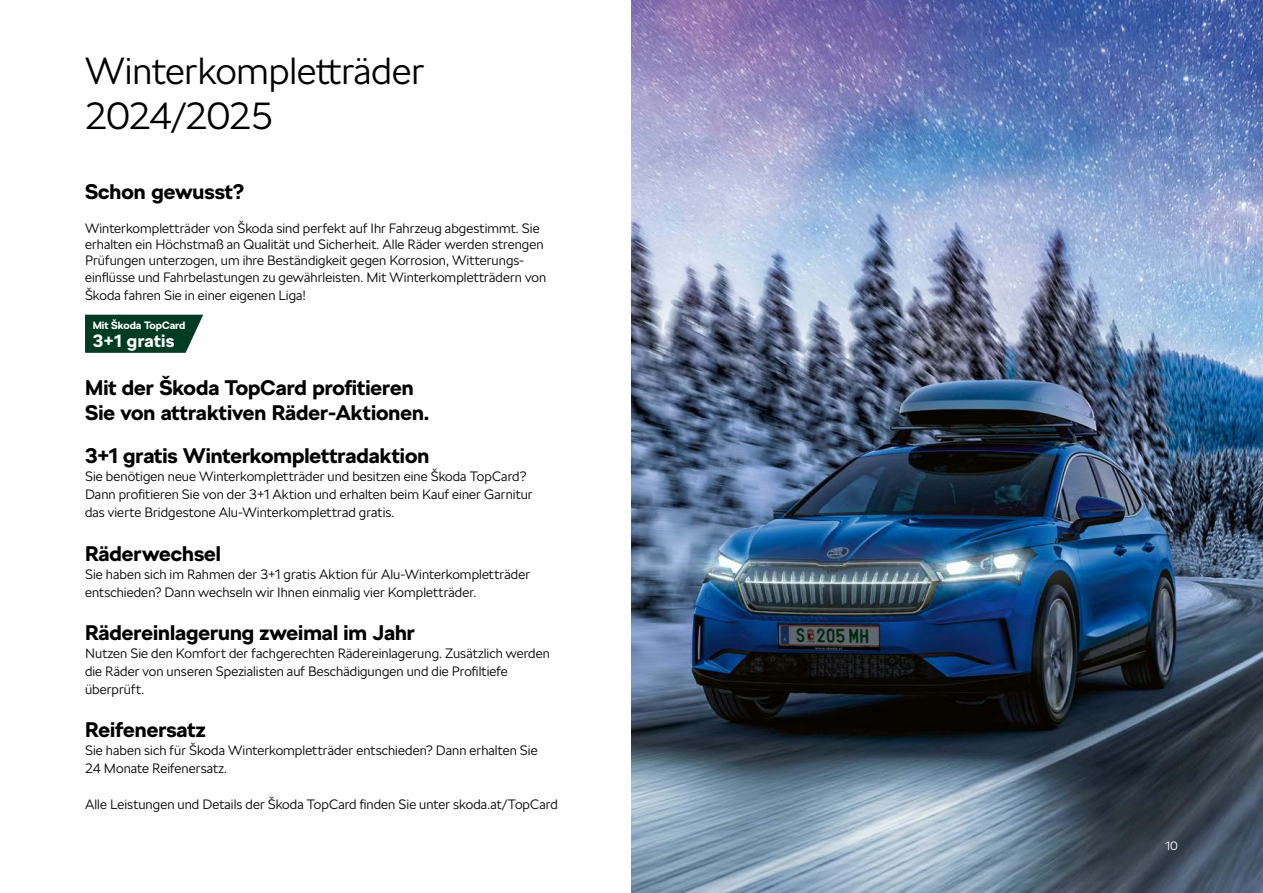
<style>
.page{position:relative;width:1263px;height:893px;background:#fff}
.page>*{position:absolute;margin:0;border:0;box-sizing:border-box;transform-origin:0 0}
.t1{font:300 37.5px/45px "SKODA Next";color:#000}
.t2{font:700 21px/25.2px "SKODA Next";color:#000}
.t3{font:700 17.7px "SKODA Next";letter-spacing:.02em;color:#fff}
.t4{font:300 13.5px/18px "SKODA Next";letter-spacing:.005em;color:#000}
.t5{font:300 12px "SKODA Next";color:#fff}
.t6{font:700 10.65px "SKODA Next";color:#fff}
</style>
<div class="page">
<img style="left:631px;top:0;width:632px;height:893px">
<svg style="left:85px;top:315px;width:118px;height:38px;background:#134a34"></svg>
<h1 class="t1" style="left:85px;top:48px;width:341px">Winterkompletträder<br>2024/2025</h1>
<h2 class="t2" style="left:85px;top:179px;width:160px">Schon gewusst?</h2>
<p class="t4" style="left:85px;top:220px;width:463px;line-height:16.2px">Winterkompletträder von Škoda sind perfekt auf Ihr Fahrzeug abgestimmt. Sie erhalten ein Höchstmaß an Qualität und Sicherheit. Alle Räder werden strengen Prüfungen unterzogen, um ihre Beständigkeit gegen Korrosion, Witterungs&shy;einflüsse und Fahrbelastungen zu gewährleisten. Mit Winterkompletträdern von</p>
<p class="t4" style="left:85px;top:286px;width:222px">Škoda fahren Sie in einer eigenen Liga!</p>
<p class="t6" style="left:93px;top:319px;width:94px">Mit Škoda TopCard</p>
<h3 class="t3" style="left:93px;top:330px;width:83px">3+1 gratis</h3>
<h2 class="t2" style="left:85px;top:375px;width:345px">Mit der Škoda TopCard profitieren<br>Sie von attraktiven Räder-Aktionen.</h2>
<h2 class="t2" style="left:85px;top:443px;width:346px">3+1 gratis Winterkomplettradaktion</h2>
<p class="t4" style="left:85px;top:468px;width:449px">Sie benötigen neue Winterkompletträder und besitzen eine Škoda TopCard?<br>Dann profitieren Sie von der 3+1 Aktion und erhalten beim Kauf einer Garnitur das vierte Bridgestone Alu-Winterkomplettrad gratis.</p>
<h2 class="t2" style="left:85px;top:541px;width:137px">Räderwechsel</h2>
<p class="t4" style="left:85px;top:565px;width:446px">Sie haben sich im Rahmen der 3+1 gratis Aktion für Alu-Winterkompletträder entschieden? Dann wechseln wir Ihnen einmalig vier Kompletträder.</p>
<h2 class="t2" style="left:85px;top:620px;width:332px">Rädereinlagerung zweimal im Jahr</h2>
<p class="t4" style="left:85px;top:644px;width:466px">Nutzen Sie den Komfort der fachgerechten Rädereinlagerung. Zusätzlich werden die Räder von unseren Spezialisten auf Beschädigungen und die Profiltiefe überprüft.</p>
<h2 class="t2" style="left:85px;top:717px;width:122px">Reifenersatz</h2>
<p class="t4" style="left:85px;top:741px;width:454px">Sie haben sich für Škoda Winterkompletträder entschieden? Dann erhalten Sie<br>24 Monate Reifenersatz.</p>
<p class="t4" style="left:85px;top:795px;width:474px">Alle Leistungen und Details der Škoda TopCard finden Sie unter skoda.at/TopCard</p>
<p class="t5" style="left:1165px;top:839px;width:14px">10</p>
</div>
